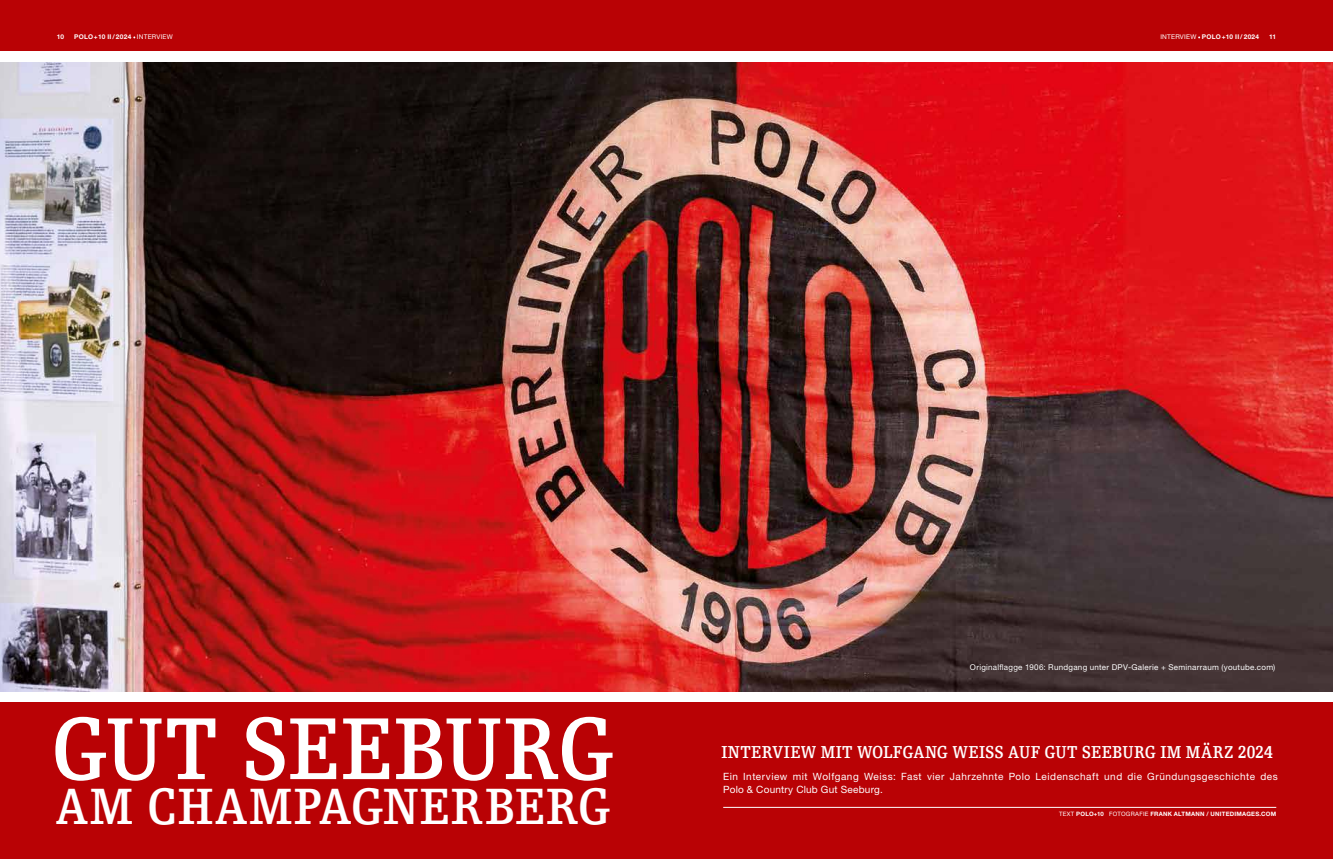
<style>
.page{position:relative;width:1333px;height:859px;background:#fff}
.page>*{position:absolute;margin:0;border:0;box-sizing:border-box;transform-origin:0 0}
.t1{font:700 93px "Egyptienne FLT Std";letter-spacing:-.01em;color:#fff;scale:.85 1}
.t2{font:700 54px "Egyptienne FLT Std";letter-spacing:.01em;color:#fff;scale:.85 1}
.t3{font:700 18.3px "Egyptienne FLT Std";letter-spacing:.01em;color:#fff;scale:.85 1}
.t4{font:10px/13px "Helvetica Neue LT Pro";letter-spacing:.05em;color:#fff}
.t5{font:8px "Helvetica Neue LT Pro";letter-spacing:.035em;color:#fff}
.t6{font:700 6.5px "Helvetica Neue LT Pro";letter-spacing:.04em;color:#fff}
.t7{font:700 6px "Helvetica Neue LT Pro";letter-spacing:.04em;color:#fff}
.s1{font-weight:400}
</style>
<div class="page">
<div style="left:0;top:703px;width:1332px;height:156px;background:#b90205"></div>
<img style="left:0;top:62px;width:1332px;height:630px">
<hr style="left:723px;top:807px;width:553px;height:1px;background:#fff">
<div style="left:0;top:0;width:1332px;height:50px;background:#b90205"></div>
<p class="t6" style="left:57px;top:33px;width:118px">10 POLO+10 II/ 2024 <span class="s1">INTERVIEW</span></p>
<p class="t6" style="left:1160px;top:33px;width:117px"><span class="s1">INTERVIEW</span> POLO+10 II/ 2024 11</p>
<h1 class="t1" style="left:51px;top:697px;width:664px">GUT SEEBURG</h1>
<h2 class="t2" style="left:55px;top:777px;width:655px">AM CHAMPAGNERBERG</h2>
<p class="t5" style="left:969px;top:662px;width:307px">Originalflagge 1906: Rundgang unter DPV-Galerie + Seminarraum (youtube.com)</p>
<h3 class="t3" style="left:721px;top:742px;width:650px">INTERVIEW MIT WOLFGANG WEISS AUF GUT SEEBURG IM MÄRZ 2024</h3>
<p class="t4" style="left:723px;top:770px;width:556px">Ein Interview mit Wolfgang Weiss: Fast vier Jahrzehnte Polo Leidenschaft und die Gründungsgeschichte des<br>Polo &amp; Country Club Gut Seeburg.</p>
<p class="t7" style="left:1059px;top:810px;width:219px"><span class="s1">TEXT</span> POLO+10 <span class="s1">FOTOGRAFIE</span> FRANK ALTMANN / UNITEDIMAGES.COM</p>
</div>
